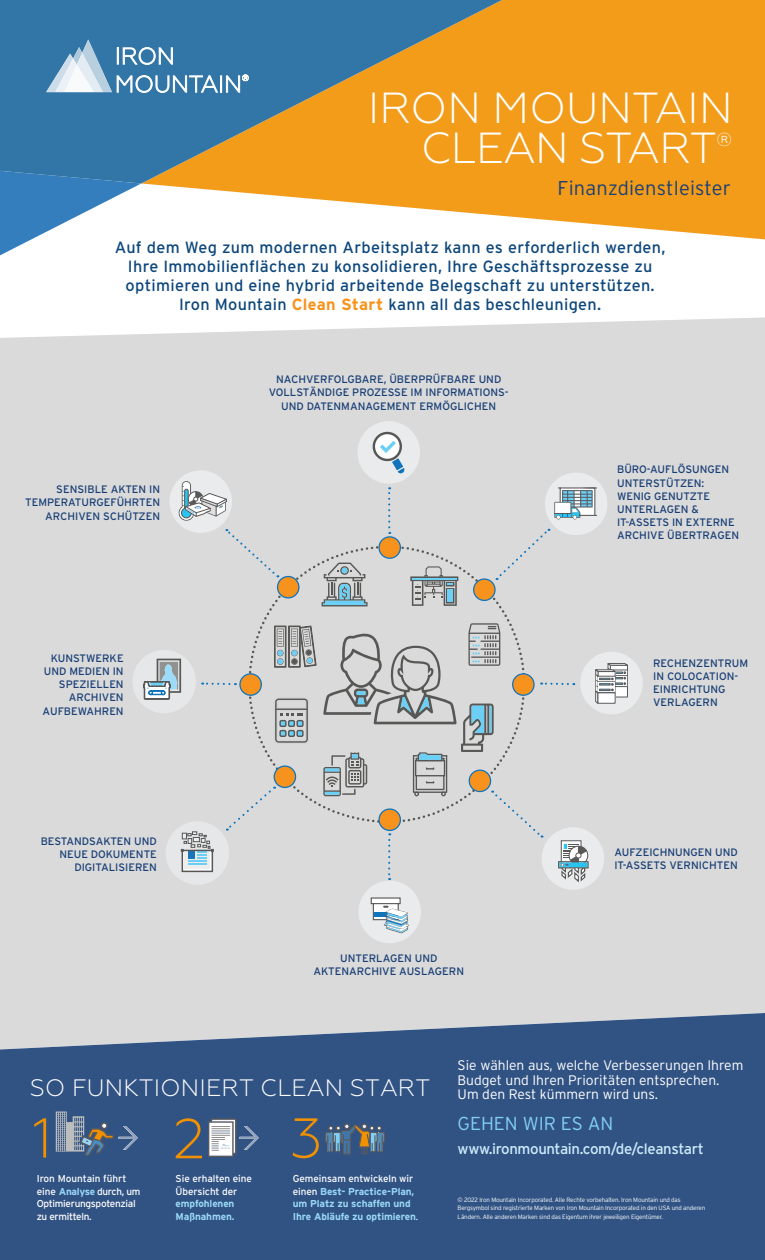
<style>
.page{position:relative;width:765px;height:1260px;background:#fff}
.page>*{position:absolute;margin:0;border:0;box-sizing:border-box;transform-origin:0 0}
.t1{font:300 43.38px/40.2px "Geometria";letter-spacing:-.01em;color:#fff}
.t2{font:300 23.75px "Geometria";letter-spacing:.01em;color:#fff}
.t3{font:300 20px "Interstate";letter-spacing:.01em;color:#1c4076}
.t4{font:300 18.75px "Interstate";color:#81cff4}
.t5{font:300 18.75px "Geometria";color:#fff}
.t6{font:16.25px/18.8px "Interstate";letter-spacing:.02em;color:#0d477c;text-align:center}
.t7{font:15px "Interstate";letter-spacing:-.025em;color:#cdecfb}
.t8{font:300 13.88px/14.6px "Interstate";color:#fff}
.t9{font:10.75px/13.2px "Interstate";color:#193f76;text-align:right}
.t10{font:700 10px/12.5px "Interstate";letter-spacing:-.01em;color:#9ad9f6}
.t11{font:10px/12.5px "Interstate";letter-spacing:-.025em;color:#fff}
.t12{font:300 6.25px/8.8px "Interstate";letter-spacing:-.025em;color:#fff}
.s1{font-weight:700;color:#f7931d}
.s2{font-weight:700;color:#9ad9f6}
.s3{font-weight:400;color:#fff}
.s4{font-weight:300;color:#fff}
</style>
<div class="page">
<div style="left:0;top:317px;width:765px;height:696px;background:#dadada"></div>
<svg style="left:0;top:1013px;width:765px;height:247px;background:#3e5d8a"></svg>
<svg style="left:34px;top:1118px;width:12px;height:40px"></svg>
<svg style="left:56px;top:1112px;width:82px;height:44px;background:#586f8d"></svg>
<svg style="left:176px;top:1118px;width:26px;height:40px"></svg>
<svg style="left:208px;top:1118px;width:51px;height:39px"></svg>
<svg style="left:293px;top:1118px;width:26px;height:40px"></svg>
<svg style="left:325px;top:1123px;width:60px;height:32px;background:#576c81"></svg>
<svg style="left:141px;top:0;width:624px;height:239px;fill:#f39c1a"></svg>
<svg style="left:0;top:183px;width:141px;height:72px"></svg>
<svg style="left:0;top:0;width:502px;height:183px;background:#7e846f"></svg>
<svg style="left:225px;top:529px;width:53px;height:18px"></svg>
<div style="left:497px;top:529px;width:52px;height:51px;background:#dadada"></div>
<svg style="left:388px;top:487px;width:2px;height:47px"></svg>
<div style="left:169px;top:470px;width:63px;height:63px;background:#eaebec;border-radius:50%"></div>
<div style="left:132px;top:650px;width:64px;height:63px;background:#e6e7e8;border-radius:50%"></div>
<div style="left:166px;top:821px;width:63px;height:64px;background:#e6e7e8;border-radius:50%"></div>
<svg style="left:181px;top:831px;width:33px;height:41px"></svg>
<div style="left:545px;top:473px;width:62px;height:62px;background:#eaebec;border-radius:50%"></div>
<svg style="left:554px;top:487px;width:43px;height:32px"></svg>
<div style="left:542px;top:827px;width:62px;height:63px;background:#eaebec;border-radius:50%"></div>
<div style="left:358px;top:881px;width:63px;height:62px;background:#eaebec;border-radius:50%"></div>
<div style="left:371px;top:898px;width:29px;height:6px;background:#fff"></div>
<div style="left:373px;top:904px;width:25px;height:16px;background:#fff"></div>
<div style="left:373px;top:903px;width:26px;height:17px;border:1px solid #575756"></div>
<hr style="left:374px;top:912px;width:24px;height:4px;background:#1074bc">
<svg style="left:383px;top:906px;width:26px;height:27px"></svg>
<div style="left:357px;top:421px;width:63px;height:63px;background:#eaebec;border-radius:50%"></div>
<svg style="left:372px;top:431px;width:33px;height:43px"></svg>
<div style="left:580px;top:652px;width:63px;height:62px;background:#eaebec;border-radius:50%"></div>
<svg style="left:46px;top:40px;width:203px;height:53px;background:#6496bc"></svg>
<div style="left:201px;top:547px;width:326px;height:277px;background:#dadada"></div>
<div style="left:474px;top:579px;width:21px;height:21px;background:#f7931d;border-radius:50%"></div>
<div style="left:473px;top:578px;width:23px;height:23px;border:1px solid #1074bc;border-radius:50%"></div>
<div style="left:379px;top:537px;width:21px;height:21px;background:#f7931d;border-radius:50%"></div>
<div style="left:378px;top:536px;width:23px;height:23px;border:1px solid #1074bc;border-radius:50%"></div>
<div style="left:278px;top:577px;width:21px;height:21px;background:#f7931d;border-radius:50%"></div>
<div style="left:277px;top:576px;width:23px;height:23px;border:1px solid #1074bc;border-radius:50%"></div>
<div style="left:240px;top:674px;width:21px;height:21px;background:#f7931d;border-radius:50%"></div>
<div style="left:239px;top:673px;width:23px;height:23px;border:1px solid #1074bc;border-radius:50%"></div>
<div style="left:226px;top:787px;width:49px;height:44px;background:#dadada"></div>
<div style="left:274px;top:766px;width:22px;height:21px;background:#f7931d;border-radius:50%"></div>
<div style="left:274px;top:765px;width:22px;height:23px;border:1px solid #1074bc;border-radius:50%"></div>
<svg style="left:322px;top:563px;width:46px;height:43px;background:#a3b3b9"></svg>
<svg style="left:410px;top:566px;width:48px;height:40px;background:#a7b0b4"></svg>
<svg style="left:274px;top:623px;width:42px;height:47px;background:#a3a7a8"></svg>
<svg style="left:143px;top:659px;width:38px;height:40px"></svg>
<svg style="left:273px;top:696px;width:37px;height:49px;background:#b0b6b8"></svg>
<svg style="left:323px;top:623px;width:306px;height:259px;background:#cfd0cf"></svg>
<svg style="left:178px;top:481px;width:50px;height:40px"></svg>
<h1 class="t1" style="left:421px;top:88px;width:313px;text-indent:-53px">IRON MOUNTAIN<br>CLEAN START</h1>
<h3 class="t5" style="left:716px;top:129px;width:18px">®</h3>
<h3 class="t3" style="left:558px;top:177px;width:175px">Finanzdienstleister</h3>
<p class="t6" style="left:115px;top:238px;width:552px">Auf dem Weg zum modernen Arbeitsplatz kann es erforderlich werden, Ihre Immobilienflächen zu konsolidieren, Ihre Geschäftsprozesse zu optimieren und eine hybrid arbeitende Belegschaft zu unterstützen.<br>Iron Mountain <span class="s1">Clean Start</span> kann all das beschleunigen.</p>
<p class="t9" style="left:25px;top:482px;width:136px">SENSIBLE AKTEN IN<br>TEMPERATURGEFÜHRTEN<br>ARCHIVEN SCHÜTZEN</p>
<p class="t9" style="left:43px;top:651px;width:83px">KUNSTWERKE<br>UND MEDIEN IN<br>SPEZIELLEN<br>ARCHIVEN<br>AUFBEWAHREN</p>
<p class="t9" style="left:41px;top:834px;width:118px">BESTANDSAKTEN UND<br>NEUE DOKUMENTE<br>DIGITALISIEREN</p>
<p class="t9" style="left:269px;top:372px;width:241px;text-align:center">NACHVERFOLGBARE, ÜBERPRÜFBARE UND<br>VOLLSTÄNDIGE PROZESSE IM INFORMATIONS-<br>UND DATENMANAGEMENT ERMÖGLICHEN</p>
<p class="t9" style="left:313px;top:952px;width:152px;text-align:center">UNTERLAGEN UND<br>AKTENARCHIVE AUSLAGERN</p>
<p class="t9" style="left:617px;top:463px;width:124px;text-align:left">BÜRO-AUFLÖSUNGEN<br>UNTERSTÜTZEN:<br>WENIG GENUTZTE<br>UNTERLAGEN &amp;<br>IT-ASSETS IN EXTERNE<br>ARCHIVE ÜBERTRAGEN</p>
<p class="t9" style="left:653px;top:656px;width:96px;text-align:left">RECHENZENTRUM<br>IN COLOCATION-<br>EINRICHTUNG<br>VERLAGERN</p>
<p class="t9" style="left:614px;top:845px;width:125px;text-align:left">AUFZEICHNUNGEN UND<br>IT-ASSETS VERNICHTEN</p>
<h2 class="t2" style="left:30px;top:1074px;width:402px">SO FUNKTIONIERT CLEAN START</h2>
<p class="t11" style="left:37px;top:1172px;width:105px">Iron Mountain führt eine <span class="s2">Analyse</span> durch, um<br>Optimierungspotenzial zu ermitteln.</p>
<p class="t11" style="left:176px;top:1172px;width:78px">Sie erhalten eine<br>Übersicht der</p>
<p class="t10" style="left:176px;top:1197px;width:60px">empfohlenen<br>Maßnahmen.</p>
<p class="t10" style="left:293px;top:1172px;width:127px"><span class="s3">Gemeinsam entwickeln wir einen</span> Best- Practice-Plan, um Platz zu schaffen und<br>Ihre Abläufe zu optimieren<span class="s4">.</span></p>
<p class="t8" style="left:458px;top:1058px;width:287px">Sie wählen aus, welche Verbesserungen Ihrem<br>Budget und Ihren Prioritäten entsprechen.<br>Um den Rest kümmern wird uns.</p>
<h3 class="t4" style="left:458px;top:1113px;width:157px">GEHEN WIR ES AN</h3>
<h3 class="t7" style="left:458px;top:1139px;width:248px">www.ironmountain.com/de/cleanstart</h3>
<p class="t12" style="left:458px;top:1195px;width:249px">© 2022 Iron Mountain Incorporated. Alle Rechte vorbehalten. Iron Mountain und das<br>Bergsymbol sind registrierte Marken von Iron Mountain Incorporated in den USA und anderen<br>Ländern. Alle anderen Marken sind das Eigentum ihrer jeweiligen Eigentümer.</p>
</div>
